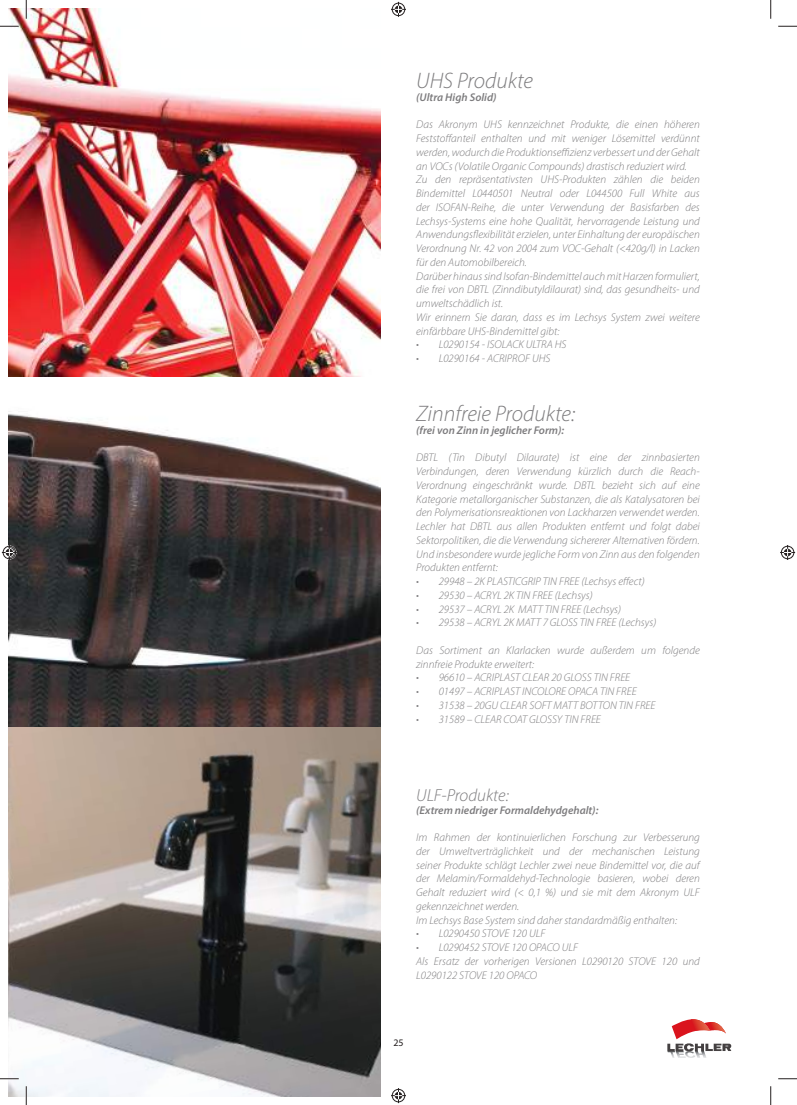
<style>
.page{position:relative;width:797px;height:1105px;background:#fff}
.page>*{position:absolute;margin:0;border:0;box-sizing:border-box;transform-origin:0 0}
.t1{font:italic 300 22.5px "Myriad Pro";color:#7d7c7e}
.t2{font:italic 300 17.5px "Myriad Pro";color:#7d7c7e}
.t3{font:italic 300 11.25px/13.8px "Myriad Pro";color:#7d7c7e}
.t4{font:italic 600 11.25px "Myriad Pro";color:#7d7c7e}
.t5{font:10px "Myriad Pro";color:#241f1f}
</style>
<div class="page">
<svg style="left:667px;top:1019px;width:64px;height:39px"></svg>
<img style="left:9px;top:9px;width:372px;height:1087px">
<svg style="left:0;top:25px;width:19px;height:2px"></svg>
<svg style="left:778px;top:25px;width:19px;height:2px"></svg>
<svg style="left:0;top:1078px;width:19px;height:1px"></svg>
<svg style="left:778px;top:1078px;width:19px;height:1px"></svg>
<svg style="left:25px;top:0;width:2px;height:19px"></svg>
<svg style="left:25px;top:1086px;width:2px;height:19px"></svg>
<svg style="left:770px;top:0;width:1px;height:19px"></svg>
<svg style="left:770px;top:1086px;width:1px;height:19px"></svg>
<svg style="left:391px;top:2px;width:15px;height:15px"></svg>
<svg style="left:391px;top:1088px;width:15px;height:15px"></svg>
<svg style="left:2px;top:545px;width:15px;height:15px"></svg>
<svg style="left:780px;top:545px;width:15px;height:15px"></svg>
<h1 class="t1" style="left:416px;top:67px;width:118px">UHS Produkte</h1>
<p class="t4" style="left:416px;top:90px;width:82px">(Ultra High Solid)</p>
<p class="t3" style="left:416px;top:118px;width:285px">Das Akronym UHS kennzeichnet Produkte, die einen höheren Feststoffanteil enthalten und mit weniger Lösemittel verdünnt werden, wodurch die Produktionseffizienz verbessert und der Gehalt an VOCs (Volatile Organic Compounds) drastisch reduziert wird.<br>Zu den repräsentativsten UHS-Produkten zählen die beiden Bindemittel L0440501 Neutral oder L044500 Full White aus der ISOFAN-Reihe, die unter Verwendung der Basisfarben des Lechsys-Systems eine hohe Qualität, hervorragende Leistung und Anwendungsflexibilität erzielen, unter Einhaltung der europäischen Verordnung Nr. 42 von 2004 zum VOC-Gehalt (&lt;420g/l) in Lacken für den Automobilbereich.<br>Darüber hinaus sind Isofan-Bindemittel auch mit Harzen formuliert, die frei von DBTL (Zinndibutyldilaurat) sind, das gesundheits- und umweltschädlich ist.<br>Wir erinnern Sie daran, dass es im Lechsys System zwei weitere einfärbbare UHS-Bindemittel gibt:</p>
<p class="t3" style="left:416px;top:338px;width:152px">• L0290154 - ISOLACK ULTRA HS</p>
<p class="t3" style="left:416px;top:351px;width:136px">• L0290164 - ACRIPROF UHS</p>
<h1 class="t1" style="left:416px;top:400px;width:160px">Zinnfreie Produkte:</h1>
<p class="t4" style="left:416px;top:423px;width:149px">(frei von Zinn in jeglicher Form):</p>
<p class="t3" style="left:416px;top:451px;width:285px;text-align:justify">DBTL (Tin Dibutyl Dilaurate) ist eine der zinnbasierten Verbindungen, deren Verwendung kürzlich durch die Reach-Verordnung eingeschränkt wurde. DBTL bezieht sich auf eine Kategorie metallorganischer Substanzen, die als Katalysatoren bei den Polymerisationsreaktionen von Lackharzen verwendet werden.<br>Lechler hat DBTL aus allen Produkten entfernt und folgt dabei Sektorpolitiken, die die Verwendung sichererer Alternativen fördern.<br>Und insbesondere wurde jegliche Form von Zinn aus den folgenden Produkten entfernt:</p>
<p class="t3" style="left:416px;top:574px;width:230px">• 29948 – 2K PLASTICGRIP TIN FREE (Lechsys effect)</p>
<p class="t3" style="left:416px;top:588px;width:178px">• 29530 – ACRYL 2K TIN FREE (Lechsys)</p>
<p class="t3" style="left:416px;top:602px;width:206px">• 29537 – ACRYL 2K MATT TIN FREE (Lechsys)</p>
<p class="t3" style="left:416px;top:616px;width:241px">• 29538 – ACRYL 2K MATT 7 GLOSS TIN FREE (Lechsys)</p>
<p class="t3" style="left:416px;top:643px;width:285px">Das Sortiment an Klarlacken wurde außerdem um folgende zinnfreie Produkte erweitert:</p>
<p class="t3" style="left:416px;top:671px;width:215px">• 96610 – ACRIPLAST CLEAR 20 GLOSS TIN FREE</p>
<p class="t3" style="left:416px;top:684px;width:222px">• 01497 – ACRIPLAST INCOLORE OPACA TIN FREE</p>
<p class="t3" style="left:416px;top:698px;width:241px">• 31538 – 20GU CLEAR SOFT MATT BOTTON TIN FREE</p>
<p class="t3" style="left:416px;top:712px;width:186px">• 31589 – CLEAR COAT GLOSSY TIN FREE</p>
<h2 class="t2" style="left:416px;top:785px;width:94px">ULF-Produkte:</h2>
<p class="t4" style="left:416px;top:803px;width:184px">(Extrem niedriger Formaldehydgehalt):</p>
<p class="t3" style="left:416px;top:830px;width:285px">Im Rahmen der kontinuierlichen Forschung zur Verbesserung der Umweltverträglichkeit und der mechanischen Leistung seiner Produkte schlägt Lechler zwei neue Bindemittel vor, die auf der Melamin/Formaldehyd-Technologie basieren, wobei deren Gehalt reduziert wird (&lt; 0,1 %) und sie mit dem Akronym ULF gekennzeichnet werden.<br>Im Lechsys Base System sind daher standardmäßig enthalten:</p>
<p class="t3" style="left:416px;top:927px;width:131px">• L0290450 STOVE 120 ULF</p>
<p class="t3" style="left:416px;top:940px;width:285px">• L0290452 STOVE 120 OPACO ULF<br>Als Ersatz der vorherigen Versionen L0290120 STOVE 120 und<br>L0290122 STOVE 120 OPACO</p>
<p class="t5" style="left:393px;top:1037px;width:12px">25</p>
</div>
